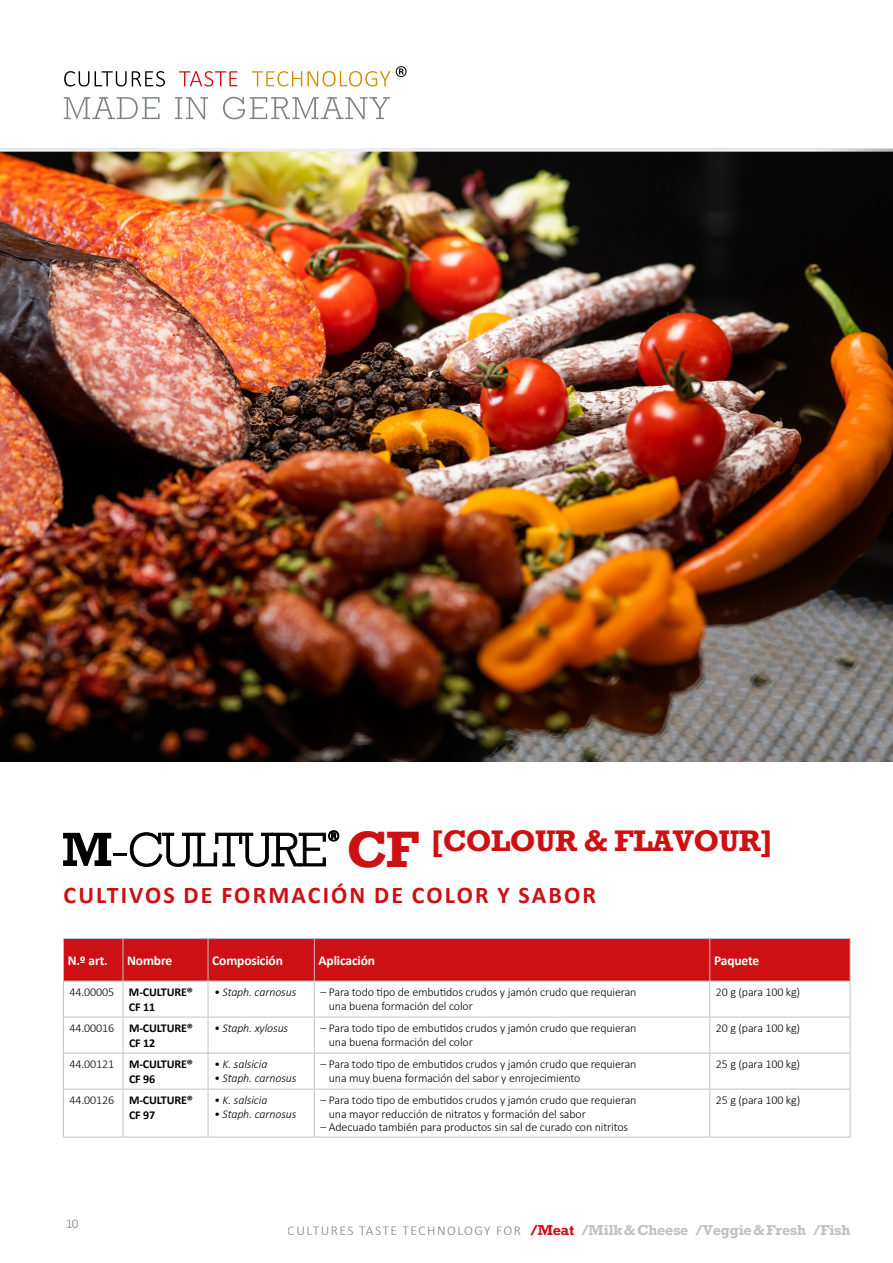
<style>
.page{position:relative;width:893px;height:1263px;background:#fff}
.page>*{position:absolute;margin:0;border:0;box-sizing:border-box;transform-origin:0 0}
.t1{font:700 28.05px "Rockwell Nova";letter-spacing:-.02em;color:#cd1013}
.t2{font:700 24px "Calibri";letter-spacing:.09em;color:#cd1013}
.t3{font:700 13.5px "Rockwell Nova";letter-spacing:-.01em;color:#bec3c6}
.t4{font:700 13.5px "Calibri";letter-spacing:-.01em;color:#fff}
.t5{font:300 13.5px "Calibri";color:#7c8286}
.t6{font:300 12px/13.5px "Calibri";letter-spacing:-.01em;color:#000}
.t7{font:700 12px/15px "Calibri";letter-spacing:-.01em;color:#000}
.t8{font:italic 300 12px "Calibri";letter-spacing:-.01em;color:#000}
.s1{font-size:48px}
.s2{font-weight:300}
.s3{font-family:"Calibri";font-weight:300;color:#7c8286}
.s4{color:#cd1013}
</style>
<div class="page">
<img style="left:0;top:152px;width:893px;height:610px">
<svg style="left:0;top:70px;width:893px;height:79px"></svg>
<hr style="left:0;top:149px;width:893px;height:3px;background:#ebedee">
<svg style="left:64px;top:71px;width:25px;height:16px"></svg>
<svg style="left:95px;top:71px;width:70px;height:16px"></svg>
<svg style="left:179px;top:71px;width:58px;height:16px"></svg>
<svg style="left:252px;top:71px;width:138px;height:16px"></svg>
<svg style="left:64px;top:97px;width:96px;height:22px"></svg>
<svg style="left:175px;top:97px;width:33px;height:22px"></svg>
<svg style="left:223px;top:97px;width:167px;height:22px"></svg>
<svg style="left:396px;top:66px;width:11px;height:11px"></svg>
<svg style="left:63px;top:833px;width:48px;height:33px"></svg>
<hr style="left:113px;top:853px;width:14px;height:3px;background:#000">
<svg style="left:130px;top:830px;width:209px;height:37px"></svg>
<div style="left:64px;top:939px;width:786px;height:42px;background:#cd1013"></div>
<svg style="left:64px;top:982px;width:786px;height:35px"></svg>
<svg style="left:64px;top:1018px;width:786px;height:119px"></svg>
<hr style="left:63px;top:981px;width:1px;height:36px;background:#bec3c6">
<hr style="left:123px;top:981px;width:1px;height:36px;background:#bec3c6">
<hr style="left:208px;top:981px;width:1px;height:36px;background:#bec3c6">
<hr style="left:314px;top:981px;width:1px;height:36px;background:#bec3c6">
<hr style="left:709px;top:981px;width:1px;height:36px;background:#bec3c6">
<hr style="left:850px;top:981px;width:1px;height:36px;background:#bec3c6">
<hr style="left:63px;top:1017px;width:60px;height:1px;background:#bec3c6">
<hr style="left:63px;top:1017px;width:1px;height:36px;background:#bec3c6">
<hr style="left:123px;top:1017px;width:85px;height:1px;background:#bec3c6">
<hr style="left:123px;top:1017px;width:1px;height:36px;background:#bec3c6">
<hr style="left:208px;top:1017px;width:106px;height:1px;background:#bec3c6">
<hr style="left:208px;top:1017px;width:1px;height:36px;background:#bec3c6">
<hr style="left:314px;top:1017px;width:396px;height:1px;background:#bec3c6">
<hr style="left:314px;top:1017px;width:1px;height:36px;background:#bec3c6">
<hr style="left:710px;top:1017px;width:140px;height:1px;background:#bec3c6">
<hr style="left:709px;top:1017px;width:1px;height:36px;background:#bec3c6">
<hr style="left:850px;top:1017px;width:1px;height:36px;background:#bec3c6">
<hr style="left:63px;top:1053px;width:60px;height:1px;background:#bec3c6">
<hr style="left:63px;top:1053px;width:1px;height:36px;background:#bec3c6">
<hr style="left:123px;top:1053px;width:85px;height:1px;background:#bec3c6">
<hr style="left:123px;top:1053px;width:1px;height:36px;background:#bec3c6">
<hr style="left:208px;top:1053px;width:106px;height:1px;background:#bec3c6">
<hr style="left:208px;top:1053px;width:1px;height:36px;background:#bec3c6">
<hr style="left:314px;top:1053px;width:396px;height:1px;background:#bec3c6">
<hr style="left:314px;top:1053px;width:1px;height:36px;background:#bec3c6">
<hr style="left:710px;top:1053px;width:140px;height:1px;background:#bec3c6">
<hr style="left:709px;top:1053px;width:1px;height:36px;background:#bec3c6">
<hr style="left:850px;top:1053px;width:1px;height:36px;background:#bec3c6">
<hr style="left:63px;top:1089px;width:60px;height:1px;background:#bec3c6">
<hr style="left:63px;top:1089px;width:1px;height:48px;background:#bec3c6">
<hr style="left:123px;top:1089px;width:85px;height:1px;background:#bec3c6">
<hr style="left:123px;top:1089px;width:1px;height:48px;background:#bec3c6">
<hr style="left:208px;top:1089px;width:106px;height:1px;background:#bec3c6">
<hr style="left:208px;top:1089px;width:1px;height:48px;background:#bec3c6">
<hr style="left:314px;top:1089px;width:396px;height:1px;background:#bec3c6">
<hr style="left:314px;top:1089px;width:1px;height:48px;background:#bec3c6">
<hr style="left:710px;top:1089px;width:140px;height:1px;background:#bec3c6">
<hr style="left:709px;top:1089px;width:1px;height:48px;background:#bec3c6">
<hr style="left:850px;top:1089px;width:1px;height:48px;background:#bec3c6">
<hr style="left:63px;top:1137px;width:60px;height:1px;background:#bec3c6">
<hr style="left:123px;top:1137px;width:85px;height:1px;background:#bec3c6">
<hr style="left:208px;top:1137px;width:106px;height:1px;background:#bec3c6">
<hr style="left:314px;top:1137px;width:396px;height:1px;background:#bec3c6">
<hr style="left:710px;top:1137px;width:140px;height:1px;background:#bec3c6">
<hr style="left:63px;top:938px;width:60px;height:1px;background:#bec3c6">
<hr style="left:63px;top:939px;width:1px;height:42px;background:#bec3c6">
<hr style="left:123px;top:938px;width:85px;height:1px;background:#bec3c6">
<hr style="left:208px;top:938px;width:106px;height:1px;background:#bec3c6">
<hr style="left:314px;top:938px;width:396px;height:1px;background:#bec3c6">
<hr style="left:710px;top:938px;width:140px;height:1px;background:#bec3c6">
<hr style="left:63px;top:981px;width:60px;height:1px;background:#bec3c6">
<hr style="left:123px;top:981px;width:85px;height:1px;background:#bec3c6">
<hr style="left:208px;top:981px;width:106px;height:1px;background:#bec3c6">
<hr style="left:314px;top:981px;width:396px;height:1px;background:#bec3c6">
<hr style="left:710px;top:981px;width:140px;height:1px;background:#bec3c6">
<hr style="left:123px;top:939px;width:1px;height:42px;background:#bec3c6">
<hr style="left:208px;top:939px;width:1px;height:42px;background:#bec3c6">
<hr style="left:314px;top:939px;width:1px;height:42px;background:#bec3c6">
<hr style="left:709px;top:939px;width:1px;height:42px;background:#bec3c6">
<hr style="left:850px;top:939px;width:1px;height:42px;background:#bec3c6">
<h1 class="t1" style="left:347px;top:822px;width:428px"><span class="s1">CF</span> [COLOUR &amp; FLAVOUR]</h1>
<h2 class="t2" style="left:64px;top:878px;width:534px">CULTIVOS DE FORMACIÓN DE COLOR Y SABOR</h2>
<p class="t4" style="left:68px;top:951px;width:42px">N.º art.</p>
<p class="t4" style="left:127px;top:951px;width:47px">Nombre</p>
<p class="t4" style="left:212px;top:951px;width:72px">Composición</p>
<p class="t4" style="left:319px;top:951px;width:58px">Aplicación</p>
<p class="t4" style="left:714px;top:951px;width:47px">Paquete</p>
<p class="t7" style="left:129px;top:984px;width:65px;text-indent:-60px"><span class="s2">44.00005</span> M-CULTURE®<br>CF 11</p>
<p class="t8" style="left:214px;top:985px;width:84px">• Staph. carnosus</p>
<p class="t6" style="left:329px;top:985px;width:309px;text-indent:-8px">– Para todo tipo de embutidos crudos y jamón crudo que requieran una buena formación del color</p>
<p class="t6" style="left:716px;top:985px;width:86px">20 g (para 100 kg)</p>
<p class="t7" style="left:129px;top:1020px;width:65px;text-indent:-60px"><span class="s2">44.00016</span> M-CULTURE®<br>CF 12</p>
<p class="t8" style="left:214px;top:1021px;width:76px">• Staph. xylosus</p>
<p class="t6" style="left:329px;top:1021px;width:309px;text-indent:-8px">– Para todo tipo de embutidos crudos y jamón crudo que requieran una buena formación del color</p>
<p class="t6" style="left:716px;top:1021px;width:86px">20 g (para 100 kg)</p>
<p class="t7" style="left:129px;top:1056px;width:65px;text-indent:-60px"><span class="s2">44.00121</span> M-CULTURE®<br>CF 96</p>
<p class="t8" style="left:214px;top:1057px;width:55px">• K. salsicia</p>
<p class="t6" style="left:329px;top:1057px;width:309px;text-indent:-8px">– Para todo tipo de embutidos crudos y jamón crudo que requieran una muy buena formación del sabor y enrojecimiento</p>
<p class="t6" style="left:716px;top:1057px;width:86px">25 g (para 100 kg)</p>
<p class="t8" style="left:214px;top:1070px;width:84px">• Staph. carnosus</p>
<p class="t7" style="left:129px;top:1092px;width:65px;text-indent:-60px"><span class="s2">44.00126</span> M-CULTURE®<br>CF 97</p>
<p class="t8" style="left:214px;top:1093px;width:55px">• K. salsicia</p>
<p class="t8" style="left:214px;top:1106px;width:84px">• Staph. carnosus</p>
<p class="t6" style="left:329px;top:1093px;width:309px;text-indent:-8px">– Para todo tipo de embutidos crudos y jamón crudo que requieran una mayor reducción de nitratos y formación del sabor</p>
<p class="t6" style="left:320px;top:1120px;width:309px">– Adecuado también para productos sin sal de curado con nitritos</p>
<p class="t6" style="left:716px;top:1093px;width:86px">25 g (para 100 kg)</p>
<p class="t5" style="left:65px;top:1215px;width:15px">10</p>
<p class="t3" style="left:288px;top:1221px;width:564px"><span class="s3">CULTURES TASTE TECHNOLOGY FOR</span> <span class="s4">/Meat</span> /Milk&amp;Cheese /Veggie&amp;Fresh /Fish</p>
</div>
